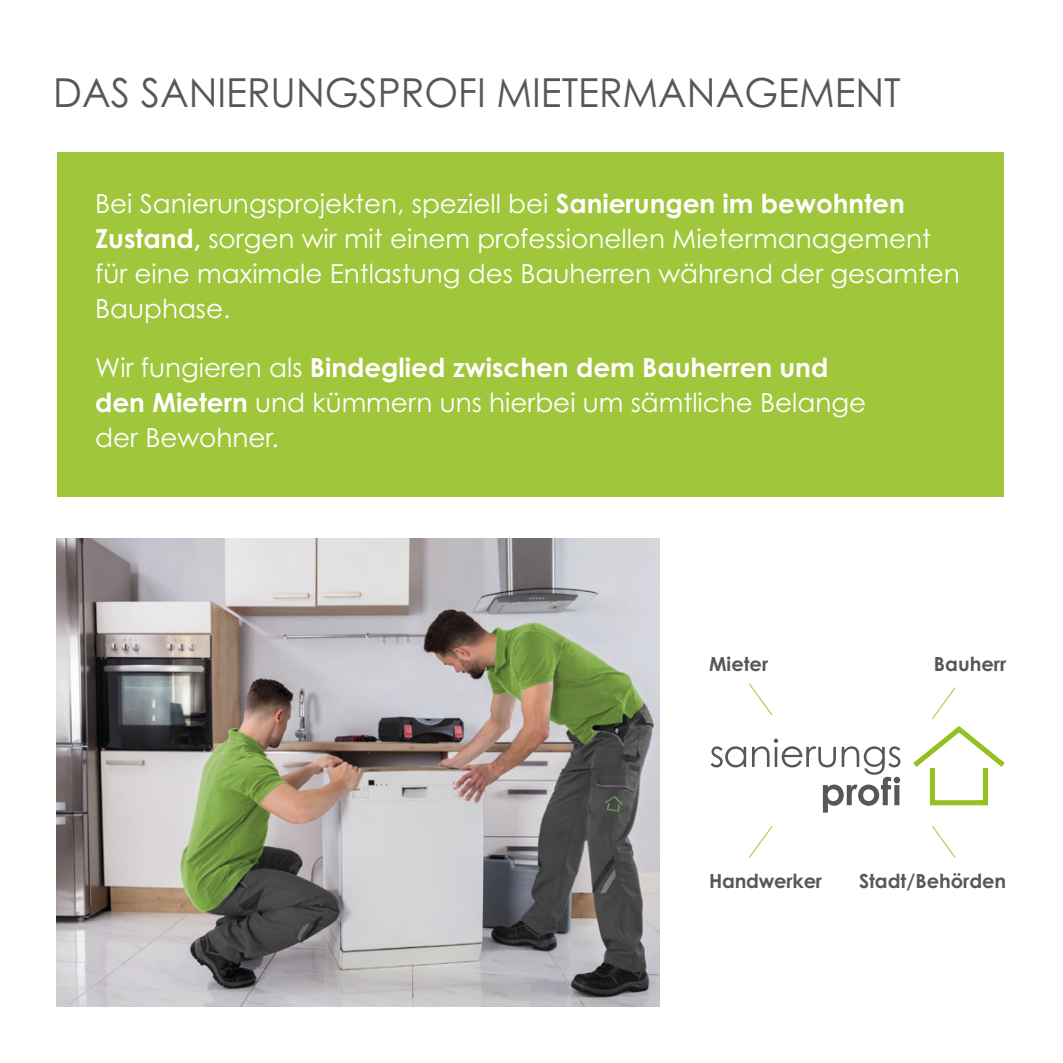
<style>
.page{position:relative;width:1063px;height:1063px;background:#fff}
.page>*{position:absolute;margin:0;border:0;box-sizing:border-box;transform-origin:0 0}
.t1{font:40px "Century Gothic Pro";color:#575756}
.t2{font:26.25px/35px "Century Gothic Pro";color:#fff}
.t3{font:700 19.5px "Century Gothic Pro";color:#575756}
.s1{font-weight:700}
</style>
<div class="page">
<div style="left:57px;top:152px;width:947px;height:345px;background:#a0c63c"></div>
<img style="left:57px;top:539px;width:602px;height:467px">
<svg style="left:749px;top:683px;width:24px;height:33px"></svg>
<svg style="left:749px;top:826px;width:24px;height:32px"></svg>
<svg style="left:932px;top:826px;width:24px;height:32px"></svg>
<svg style="left:932px;top:687px;width:24px;height:32px"></svg>
<svg style="left:711px;top:739px;width:189px;height:74px"></svg>
<svg style="left:913px;top:726px;width:92px;height:80px"></svg>
<h1 class="t1" style="left:53px;top:68px;width:849px">DAS SANIERUNGSPROFI MIETERMANAGEMENT</h1>
<p class="t2" style="left:95px;top:186px;width:866px">Bei Sanierungsprojekten, speziell bei <span class="s1">Sanierungen im bewohnten Zustand,</span> sorgen wir mit einem professionellen Mietermanagement für eine maximale Entlastung des Bauherren während der gesamten Bauphase.</p>
<p class="t2" style="left:95px;top:350px;width:773px">Wir fungieren als <span class="s1">Bindeglied zwischen dem Bauherren und den Mietern</span> und kümmern uns hierbei um sämtliche Belange der Bewohner.</p>
<p class="t3" style="left:709px;top:652px;width:61px">Mieter</p>
<p class="t3" style="left:934px;top:652px;width:74px">Bauherr</p>
<p class="t3" style="left:709px;top:869px;width:115px">Handwerker</p>
<p class="t3" style="left:859px;top:869px;width:149px">Stadt/Behörden</p>
</div>
